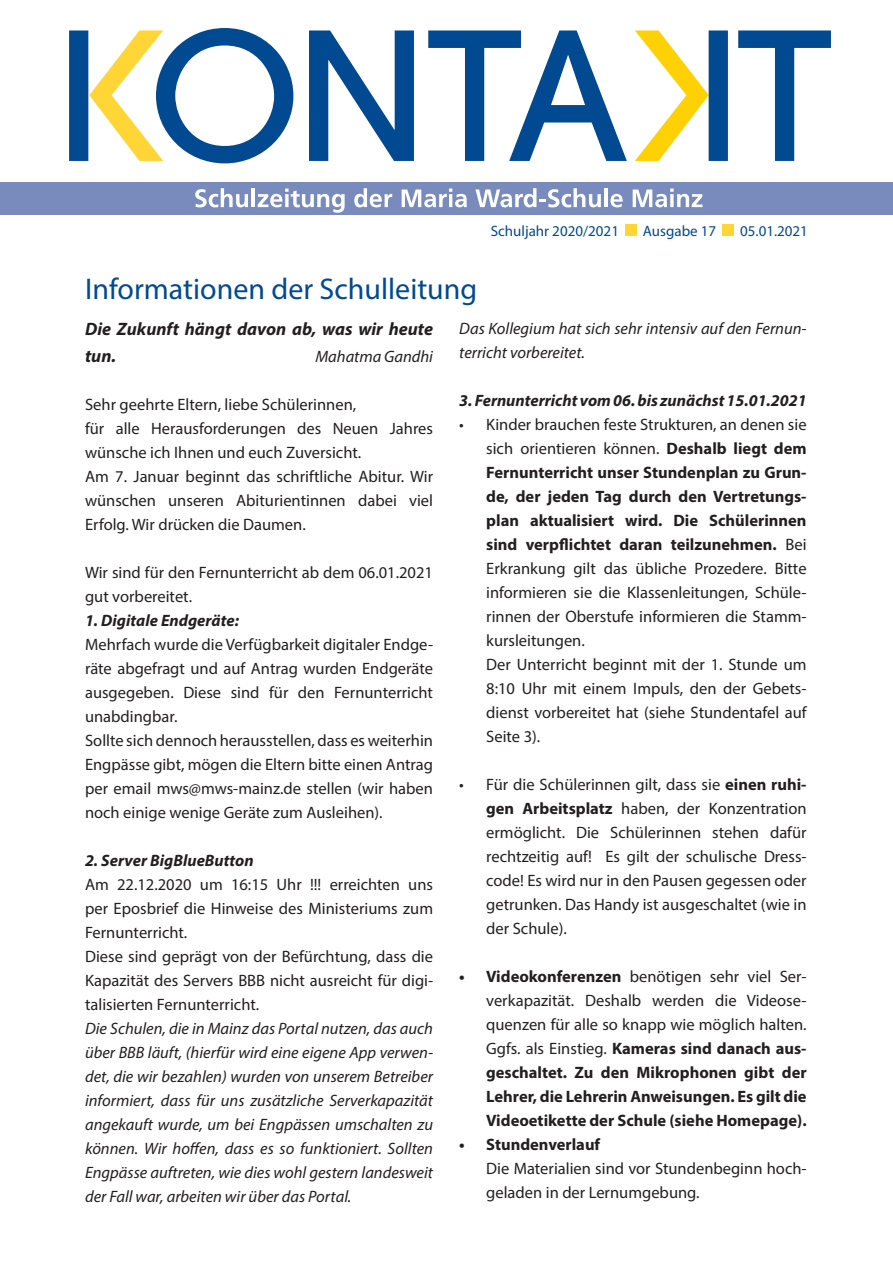
<style>
.page{position:relative;width:893px;height:1263px;background:#fff}
.page>*{position:absolute;margin:0;border:0;box-sizing:border-box;transform-origin:0 0}
.t1{font:30px "Myriad Pro";color:#014990}
.t2{font:italic 700 18px/27px "Myriad Pro";color:#231f20}
.t3{font:16.5px/24px "Myriad Pro";color:#231f20;text-align:justify}
.t4{font:italic 16.5px/24px "Myriad Pro";color:#231f20;text-align:justify}
.t5{font:700 16.5px/24px "Myriad Pro";color:#231f20;text-align:justify}
.t6{font:italic 700 16.5px "Myriad Pro";color:#231f20}
.t7{font:15px "Myriad Pro";color:#014990}
.s1{font-weight:700}
.s2{font-weight:400}
</style>
<div class="page">
<svg style="left:309px;top:30px;width:105px;height:131px"></svg>
<svg style="left:428px;top:30px;width:199px;height:131px"></svg>
<svg style="left:738px;top:30px;width:93px;height:131px"></svg>
<svg style="left:635px;top:30px;width:93px;height:131px"></svg>
<svg style="left:69px;top:28px;width:224px;height:135px"></svg>
<div style="left:0;top:182px;width:893px;height:33px;background:#788bbc"></div>
<svg style="left:195px;top:188px;width:53px;height:19px"></svg>
<hr style="left:252px;top:188px;width:3px;height:19px;background:#fff">
<svg style="left:258px;top:189px;width:87px;height:24px"></svg>
<svg style="left:354px;top:188px;width:38px;height:19px"></svg>
<svg style="left:402px;top:189px;width:65px;height:18px"></svg>
<svg style="left:475px;top:188px;width:126px;height:19px"></svg>
<hr style="left:604px;top:188px;width:4px;height:19px;background:#fff">
<svg style="left:610px;top:194px;width:13px;height:13px"></svg>
<svg style="left:633px;top:189px;width:69px;height:18px"></svg>
<div style="left:625px;top:225px;width:11px;height:11px;background:#ffd636"></div>
<div style="left:723px;top:225px;width:11px;height:11px;background:#ffd636"></div>
<p class="t1" style="left:85px;top:271px;width:394px">Informationen der Schulleitung</p>
<p class="t7" style="left:491px;top:222px;width:130px">Schuljahr 2020/2021</p>
<p class="t7" style="left:643px;top:222px;width:75px">Ausgabe 17</p>
<p class="t7" style="left:740px;top:222px;width:69px">05.01.2021</p>
<p class="t2" style="left:85px;top:315px;width:350px">Die Zukunft hängt davon ab, was wir heute tun.</p>
<p class="t4" style="left:315px;top:344px;width:119px">Mahatma Gandhi</p>
<p class="t3" style="left:85px;top:392px;width:273px">Sehr geehrte Eltern, liebe Schülerinnen,</p>
<p class="t3" style="left:85px;top:416px;width:349px">für alle Herausforderungen des Neuen Jahres wünsche ich Ihnen und euch Zuversicht.</p>
<p class="t3" style="left:85px;top:464px;width:350px">Am 7. Januar beginnt das schriftliche Abitur. Wir wünschen unseren Abiturientinnen dabei viel Erfolg. Wir drücken die Daumen.</p>
<p class="t3" style="left:85px;top:560px;width:349px">Wir sind für den Fernunterricht ab dem 06.01.2021 gut vorbereitet.</p>
<p class="t6" style="left:85px;top:609px;width:155px">1. Digitale Endgeräte:</p>
<p class="t3" style="left:85px;top:632px;width:350px">Mehrfach wurde die Verfügbarkeit digitaler Endge&shy;räte abgefragt und auf Antrag wurden Endgeräte ausgegeben. Diese sind für den Fernunterricht unabdingbar.</p>
<p class="t3" style="left:85px;top:728px;width:350px">Sollte sich dennoch herausstellen, dass es weiterhin Engpässe gibt, mögen die Eltern bitte einen Antrag per email mws@mws-mainz.de stellen (wir haben noch einige wenige Geräte zum Ausleihen).</p>
<p class="t6" style="left:85px;top:849px;width:170px">2. Server BigBlueButton</p>
<p class="t3" style="left:85px;top:872px;width:350px">Am 22.12.2020 um 16:15 Uhr !!! erreichten uns per Eposbrief die Hinweise des Ministeriums zum Fernunterricht.</p>
<p class="t3" style="left:85px;top:944px;width:350px">Diese sind geprägt von der Befürchtung, dass die Kapazität des Servers BBB nicht ausreicht für digi&shy;talisierten Fernunterricht.</p>
<p class="t4" style="left:85px;top:1016px;width:350px">Die Schulen, die in Mainz das Portal nutzen, das auch über BBB läuft, (hierfür wird eine eigene App verwen&shy;det, die wir bezahlen) wurden von unserem Betreiber informiert, dass für uns zusätzliche Serverkapazität angekauft wurde, um bei Engpässen umschalten zu können. Wir hoffen, dass es so funktioniert. Sollten Engpässe auftreten, wie dies wohl gestern landesweit der Fall war, arbeiten wir über das Portal.</p>
<p class="t4" style="left:459px;top:316px;width:349px">Das Kollegium hat sich sehr intensiv auf den Fernun&shy;terricht vorbereitet.</p>
<p class="t6" style="left:459px;top:389px;width:349px">3. Fernunterricht vom 06. bis zunächst 15.01.2021</p>
<p class="t3" style="left:486px;top:412px;width:322px;text-indent:-27px">• Kinder brauchen feste Strukturen, an denen sie sich orientieren können. <span class="s1">Deshalb liegt dem Fernunterricht unser Stundenplan zu Grun&shy;de, der jeden Tag durch den Vertretungs&shy;plan aktualisiert wird. Die Schülerinnen sind verpflichtet daran teilzunehmen.</span> Bei Erkrankung gilt das übliche Prozedere. Bitte informieren sie die Klassenleitungen, Schüle&shy;rinnen der Oberstufe informieren die Stamm&shy;kursleitungen.</p>
<p class="t3" style="left:486px;top:652px;width:322px">Der Unterricht beginnt mit der 1. Stunde um 8:10 Uhr mit einem Impuls, den der Gebets&shy;dienst vorbereitet hat (siehe Stundentafel auf Seite 3).</p>
<p class="t3" style="left:486px;top:772px;width:322px;text-indent:-27px">• Für die Schülerinnen gilt, dass sie <span class="s1">einen ruhi&shy;gen Arbeitsplatz</span> haben, der Konzentration ermöglicht. Die Schülerinnen stehen dafür rechtzeitig auf! Es gilt der schulische Dress&shy;code! Es wird nur in den Pausen gegessen oder getrunken. Das Handy ist ausgeschaltet (wie in der Schule).</p>
<p class="t5" style="left:486px;top:964px;width:322px;text-indent:-27px">• Videokonferenzen <span class="s2">benötigen sehr viel Ser&shy;verkapazität. Deshalb werden die Videose&shy;quenzen für alle so knapp wie möglich halten.<br>Ggfs. als Einstieg.</span> Kameras sind danach aus&shy;geschaltet. Zu den Mikrophonen gibt der Lehrer, die Lehrerin Anweisungen. Es gilt die Videoetikette der Schule (siehe Homepage).</p>
<p class="t5" style="left:459px;top:1132px;width:142px">• Stundenverlauf</p>
<p class="t3" style="left:486px;top:1156px;width:322px">Die Materialien sind vor Stundenbeginn hoch&shy;geladen in der Lernumgebung.</p>
</div>
